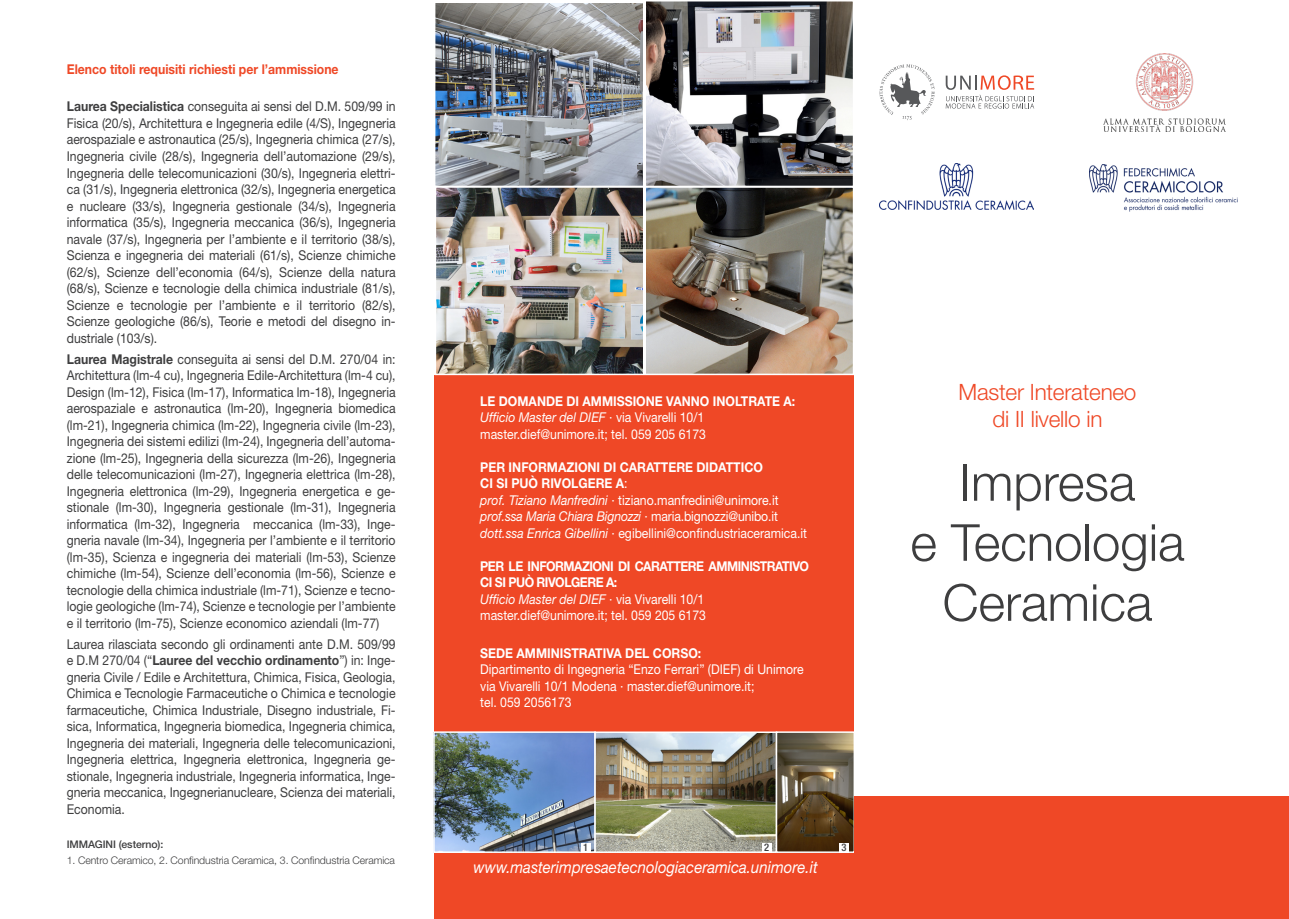
<style>
.page{position:relative;width:1289px;height:919px;background:#fff}
.page>*{position:absolute;margin:0;border:0;box-sizing:border-box;transform-origin:0 0}
.titolo{font:300 51px "Helvetica Neue LT Std";color:#3e3e3f}
.titolo-2{font:300 22.5px "Helvetica Neue LT Std";letter-spacing:-.01em;color:#ef4826}
.sottotitolo{font:italic 16.5px "Helvetica Neue LT Std";color:#fff;scale:.91 1}
.sottotitolo-2{font:13.5px/16.5px "Helvetica Neue LT Std";color:#3e3e3f;text-align:justify;scale:.91 1}
.sottotitolo-3{font:13.5px/16.5px "Helvetica Neue LT Std";color:#fff;scale:.91 1}
.sottotitolo-4{font:700 13.5px "Helvetica Neue LT Std";color:#fff;scale:.91 1}
.sottotitolo-5{font:700 13.5px/16.5px "Helvetica Neue LT Std";letter-spacing:-.04em;color:#fff;scale:.91 1}
.sottotitolo-6{font:italic 13.5px "Helvetica Neue LT Std";letter-spacing:-.01em;color:#fff;scale:.91 1}
.sottotitolo-7{font:700 13.5px "Helvetica Neue LT Std";color:#ef4826;scale:.91 1}
.titolo-3{font:300 10.5px "Helvetica Neue LT Std";letter-spacing:-.01em;color:#3e3e3f}
.titolo-4{font:500 10.5px "Helvetica Neue LT Std";letter-spacing:-.01em;color:#3e3e3f}
.t1{font:500 condensed 10.5px "Helvetica Neue LT Std";color:#3e3e3f}
.s1{font-weight:700}
.s2{font-style:italic}
.s3{font-weight:400}
.s4{font-style:normal}
</style>
<div class="page">
<div style="left:434px;top:375px;width:420px;height:543px;background:#ef4826"></div>
<svg style="left:879px;top:64px;width:55px;height:56px"></svg>
<svg style="left:945px;top:75px;width:89px;height:34px"></svg>
<img style="left:1103px;top:53px;width:122px;height:78px">
<img style="left:879px;top:163px;width:154px;height:46px">
<img style="left:436px;top:734px;width:416px;height:115px">
<div style="left:433px;top:731px;width:163px;height:121px;border:2px solid #fff"></div>
<div style="left:594px;top:731px;width:183px;height:121px;border:2px solid #fff"></div>
<div style="left:775px;top:731px;width:80px;height:121px;border:2px solid #fff"></div>
<div style="left:581px;top:843px;width:9px;height:9px;background:#fff"></div>
<div style="left:762px;top:843px;width:9px;height:9px;background:#fff"></div>
<div style="left:839px;top:843px;width:9px;height:9px;background:#fff"></div>
<img style="left:437px;top:4px;width:204px;height:368px">
<div style="left:434px;top:0;width:210px;height:187px;border:2px solid #fff"></div>
<img style="left:1089px;top:164px;width:149px;height:48px">
<div style="left:434px;top:186px;width:210px;height:189px;border:2px solid #fff"></div>
<img style="left:647px;top:3px;width:204px;height:369px">
<div style="left:644px;top:186px;width:210px;height:189px;border:2px solid #fff"></div>
<div style="left:644px;top:0;width:210px;height:187px;border:2px solid #fff"></div>
<div style="left:854px;top:796px;width:434px;height:122px;background:#ef4826"></div>
<p class="sottotitolo-7" style="left:67px;top:61px;width:300px">Elenco titoli requisiti richiesti per l’ammissione</p>
<p class="sottotitolo-2" style="left:67px;top:98px;width:363px"><span class="s1">Laurea Specialistica</span> conseguita ai sensi del D.M. 509/99 in Fisica (20/s), Architettura e Ingegneria edile (4/S), Ingegneria aerospaziale e astronautica (25/s), Ingegneria chimica (27/s), Ingegneria civile (28/s), Ingegneria dell’automazione (29/s), Ingegneria delle telecomunicazioni (30/s), Ingegneria elettri&shy;ca (31/s), Ingegneria elettronica (32/s), Ingegneria energetica e nucleare (33/s), Ingegneria gestionale (34/s), Ingegneria informatica (35/s), Ingegneria meccanica (36/s), Ingegneria navale (37/s), Ingegneria per l’ambiente e il territorio (38/s), Scienza e ingegneria dei materiali (61/s), Scienze chimiche (62/s), Scienze dell’economia (64/s), Scienze della natura (68/s), Scienze e tecnologie della chimica industriale (81/s), Scienze e tecnologie per l’ambiente e il territorio (82/s), Scienze geologiche (86/s), Teorie e metodi del disegno in&shy;dustriale (103/s).</p>
<p class="sottotitolo-2" style="left:67px;top:350px;width:363px"><span class="s1">Laurea Magistrale</span> conseguita ai sensi del D.M. 270/04 in:<br>Architettura (lm-4 cu), Ingegneria Edile-Architettura (lm-4 cu), Design (lm-12), Fisica (lm-17), Informatica lm-18), Ingegneria aerospaziale e astronautica (lm-20), Ingegneria biomedica (lm-21), Ingegneria chimica (lm-22), Ingegneria civile (lm-23), Ingegneria dei sistemi edilizi (lm-24), Ingegneria dell’automa&shy;zione (lm-25), Ingegneria della sicurezza (lm-26), Ingegneria delle telecomunicazioni (lm-27), Ingegneria elettrica (lm-28), Ingegneria elettronica (lm-29), Ingegneria energetica e ge&shy;stionale (lm-30), Ingegneria gestionale (lm-31), Ingegneria informatica (lm-32), Ingegneria meccanica (lm-33), Inge&shy;gneria navale (lm-34), Ingegneria per l’ambiente e il territorio (lm-35), Scienza e ingegneria dei materiali (lm-53), Scienze chimiche (lm-54), Scienze dell’economia (lm-56), Scienze e tecnologie della chimica industriale (lm-71), Scienze e tecno&shy;logie geologiche (lm-74), Scienze e tecnologie per l’ambiente e il territorio (lm-75), Scienze economico aziendali (lm-77)</p>
<p class="sottotitolo-2" style="left:67px;top:635px;width:363px">Laurea rilasciata secondo gli ordinamenti ante D.M. 509/99 e D.M 270/04 (“<span class="s1">Lauree del vecchio ordinamento</span>”) in: Inge&shy;gneria Civile / Edile e Architettura, Chimica, Fisica, Geologia, Chimica e Tecnologie Farmaceutiche o Chimica e tecnologie farmaceutiche, Chimica Industriale, Disegno industriale, Fi&shy;sica, Informatica, Ingegneria biomedica, Ingegneria chimica, Ingegneria dei materiali, Ingegneria delle telecomunicazioni, Ingegneria elettrica, Ingegneria elettronica, Ingegneria ge&shy;stionale, Ingegneria industriale, Ingegneria informatica, Inge&shy;gneria meccanica, Ingegnerianucleare, Scienza dei materiali, Economia.</p>
<p class="titolo-4" style="left:67px;top:838px;width:98px">IMMAGINI (esterno):</p>
<p class="titolo-3" style="left:67px;top:853px;width:330px">1. Centro Ceramico, 2. Confindustria Ceramica, 3. Confindustria Ceramica</p>
<p class="sottotitolo-4" style="left:480px;top:392px;width:348px">LE DOMANDE DI AMMISSIONE VANNO INOLTRATE A:</p>
<p class="sottotitolo-3" style="left:480px;top:409px;width:249px"><span class="s2">Ufficio Master del DIEF</span> · via Vivarelli 10/1 master.dief@unimore.it; tel. 059 205 6173</p>
<p class="sottotitolo-4" style="left:480px;top:458px;width:312px">PER INFORMAZIONI DI CARATTERE DIDATTICO</p>
<p class="sottotitolo-4" style="left:480px;top:475px;width:163px">CI SI PUÒ RIVOLGERE A<span class="s3">:</span></p>
<p class="sottotitolo-3" style="left:480px;top:491px;width:329px"><span class="s2">prof. Tiziano Manfredini</span> · tiziano.manfredini@unimore.it</p>
<p class="sottotitolo-6" style="left:480px;top:508px;width:328px">prof.ssa Maria Chiara Bignozzi <span class="s4">· maria.bignozzi@unibo.it</span></p>
<p class="sottotitolo-3" style="left:480px;top:524px;width:360px"><span class="s2">dott.ssa Enrica Gibellini</span> · egibellini@confindustriaceramica.it</p>
<p class="sottotitolo-5" style="left:480px;top:557px;width:363px">PER LE INFORMAZIONI DI CARATTERE AMMINISTRATIVO<br>CI SI PUÒ RIVOLGERE A:</p>
<p class="sottotitolo-3" style="left:480px;top:590px;width:249px"><span class="s2">Ufficio Master del DIEF</span> · via Vivarelli 10/1 master.dief@unimore.it; tel. 059 205 6173</p>
<p class="sottotitolo-4" style="left:480px;top:644px;width:244px">SEDE AMMINISTRATIVA DEL CORSO:</p>
<p class="sottotitolo-3" style="left:480px;top:661px;width:357px">Dipartimento di Ingegneria “Enzo Ferrari” (DIEF) di Unimore via Vivarelli 10/1 Modena · master.dief@unimore.it;<br>tel. 059 2056173</p>
<p class="t1" style="left:583px;top:840px;width:7px">1</p>
<p class="t1" style="left:764px;top:840px;width:7px">2</p>
<p class="t1" style="left:841px;top:840px;width:7px">3</p>
<p class="sottotitolo" style="left:473px;top:857px;width:380px">www.masterimpresaetecnologiaceramica.unimore.it</p>
<p class="titolo-2" style="left:958px;top:378px;width:179px">Master Interateneo</p>
<p class="titolo-2" style="left:992px;top:405px;width:111px">di II livello in</p>
<p class="titolo" style="left:959px;top:451px;width:177px">Impresa</p>
<p class="titolo" style="left:910px;top:511px;width:276px">e Tecnologia</p>
<p class="titolo" style="left:942px;top:571px;width:211px">Ceramica</p>
</div>
